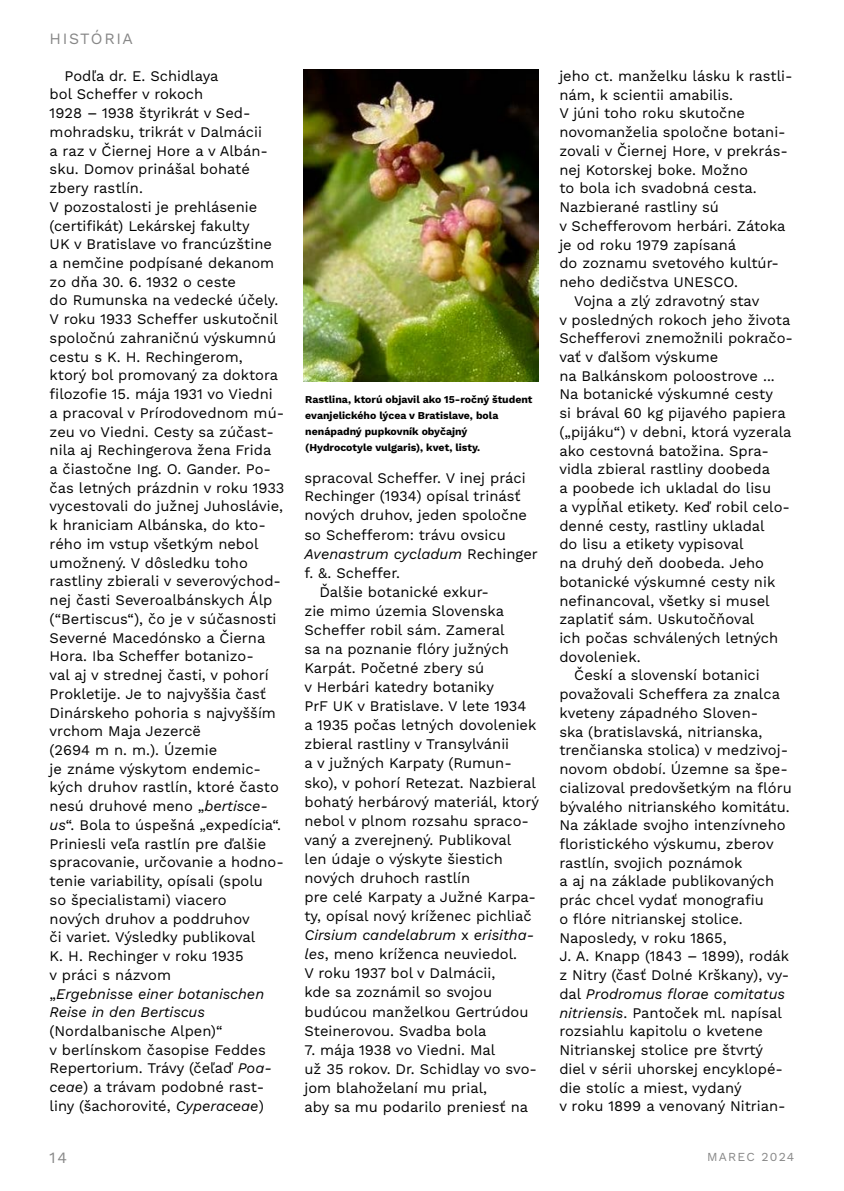
<style>
.page{position:relative;width:844px;height:1191px;background:#fff}
.page>*{position:absolute;margin:0;border:0;box-sizing:border-box;transform-origin:0 0}
.t1{font:15.75px "Work Sans";letter-spacing:.1em;color:#878787}
.t2{font:14.7px/18.7px "Work Sans";color:#000}
.t3{font:italic 14.7px "Work Sans";color:#000}
.t4{font:12.25px "Work Sans";letter-spacing:.1em;color:#878787}
.t5{font:700 10.5px/15.8px "Work Sans";color:#000}
.s1{font-size:15.75px}
.s2{font-style:italic}
.s3{font-style:normal}
</style>
<div class="page">
<img style="left:303px;top:69px;width:235px;height:313px">
<p class="t1" style="left:50px;top:27px;width:85px">HISTÓRIA</p>
<p class="t2" style="left:50px;top:66px;width:236px;text-indent:15px">Podľa dr. E. Schidlaya<br>bol Scheffer v rokoch<br>1928 <span class="s1">–</span> 1938 štyrikrát v Sed&shy;mohradsku, trikrát v Dalmácii<br>a raz v Čiernej Hore a v Albán&shy;sku. Domov prinášal bohaté zbery rastlín.<br>V pozostalosti je prehlásenie (certifikát) Lekárskej fakulty<br>UK v Bratislave vo francúzštine<br>a nemčine podpísané dekanom zo dňa 30. 6. 1932 o ceste<br>do Rumunska na vedecké účely.<br>V roku 1933 Scheffer uskutočnil spoločnú zahraničnú výskumnú cestu s K. H. Rechingerom,<br>ktorý bol promovaný za doktora filozofie 15. mája 1931 vo Viedni a pracoval v Prírodovednom mú&shy;zeu vo Viedni. Cesty sa zúčast&shy;nila aj Rechingerova žena Frida<br>a čiastočne Ing. O. Gander. Po&shy;čas letných prázdnin v roku 1933 vycestovali do južnej Juhoslávie, k hraniciam Albánska, do kto&shy;rého im vstup všetkým nebol umožnený. V dôsledku toho rastliny zbierali v severovýchod&shy;nej časti Severoalbánskych Álp (“Bertiscus“), čo je v súčasnosti<br>Severné Macedónsko a Čierna<br>Hora. Iba Scheffer botanizo-<br>val aj v strednej časti, v pohorí<br>Prokletije. Je to najvyššia časť<br>Dinárskeho pohoria s najvyšším vrchom Maja Jezercë<br>(2694 m n. m.). Územie<br>je známe výskytom endemic&shy;kých druhov rastlín, ktoré často nesú druhové meno „<span class="s2">bertisce&shy;us</span>“. Bola to úspešná „expedícia“.<br>Priniesli veľa rastlín pre ďalšie spracovanie, určovanie a hodno&shy;tenie variability, opísali (spolu<br>so špecialistami) viacero<br>nových druhov a poddruhov<br>či variet. Výsledky publikoval<br>K. H. Rechinger v roku 1935<br>v práci s názvom<br>„<span class="s2">Ergebnisse einer botanischen<br>Reise in den Bertiscus</span></p>
<p class="t2" style="left:50px;top:1021px;width:224px">(Nordalbanische Alpen)“<br>v berlínskom časopise Feddes<br>Repertorium. Trávy (čeľaď <span class="s2">Poa&shy;ceae</span>) a trávam podobné rast&shy;liny (šachorovité, <span class="s2">Cyperaceae</span>)</p>
<p class="t5" style="left:305px;top:391px;width:229px">Rastlina, ktorú objavil ako 15-ročný študent evanjelického lýcea v Bratislave, bola nenápadný pupkovník obyčajný (Hydrocotyle vulgaris), kvet, listy.</p>
<p class="t2" style="left:304px;top:467px;width:223px">spracoval Scheffer. V inej práci</p>
<p class="t2" style="left:304px;top:486px;width:218px">Rechinger (1934) opísal trinásť</p>
<p class="t2" style="left:304px;top:505px;width:224px">nových druhov, jeden spoločne</p>
<p class="t2" style="left:304px;top:524px;width:203px">so Schefferom: trávu ovsicu</p>
<p class="t3" style="left:304px;top:542px;width:235px">Avenastrum cycladum <span class="s3">Rechinger</span></p>
<p class="t2" style="left:304px;top:563px;width:97px">f. &amp;. Scheffer.</p>
<p class="t2" style="left:319px;top:582px;width:171px">Ďalšie botanické exkur-</p>
<p class="t2" style="left:304px;top:601px;width:201px">zie mimo územia Slovenska</p>
<p class="t2" style="left:304px;top:620px;width:202px">Scheffer robil sám. Zameral</p>
<p class="t2" style="left:304px;top:639px;width:206px">sa na poznanie flóry južných</p>
<p class="t2" style="left:304px;top:658px;width:181px">Karpát. Početné zbery sú</p>
<p class="t2" style="left:304px;top:677px;width:191px">v Herbári katedry botaniky</p>
<p class="t2" style="left:304px;top:696px;width:223px">PrF UK v Bratislave. V lete 1934</p>
<p class="t2" style="left:304px;top:715px;width:233px">a 1935 počas letných dovoleniek</p>
<p class="t2" style="left:304px;top:734px;width:206px">zbieral rastliny v Transylvánii</p>
<p class="t2" style="left:304px;top:753px;width:209px">a v južných Karpaty (Rumun-</p>
<p class="t2" style="left:304px;top:772px;width:233px">sko), v pohorí Retezat. Nazbieral</p>
<p class="t2" style="left:304px;top:791px;width:236px">bohatý herbárový materiál, ktorý</p>
<p class="t2" style="left:304px;top:810px;width:226px">nebol v plnom rozsahu spraco-</p>
<p class="t2" style="left:304px;top:830px;width:208px">vaný a zverejnený. Publikoval</p>
<p class="t2" style="left:304px;top:849px;width:200px">len údaje o výskyte šiestich</p>
<p class="t2" style="left:304px;top:868px;width:167px">nových druhoch rastlín</p>
<p class="t2" style="left:304px;top:887px;width:233px">pre celé Karpaty a Južné Karpa-</p>
<p class="t2" style="left:304px;top:906px;width:229px">ty, opísal nový kríženec pichliač</p>
<p class="t3" style="left:304px;top:924px;width:231px">Cirsium candelabrum <span class="s3">x</span> erisitha-</p>
<p class="t2" style="left:304px;top:944px;width:214px"><span class="s2">les</span>, meno kríženca neuviedol.</p>
<p class="t2" style="left:304px;top:963px;width:192px">V roku 1937 bol v Dalmácii,</p>
<p class="t2" style="left:304px;top:982px;width:189px">kde sa zoznámil so svojou</p>
<p class="t2" style="left:304px;top:1001px;width:225px">budúcou manželkou Gertrúdou</p>
<p class="t2" style="left:304px;top:1020px;width:183px">Steinerovou. Svadba bola</p>
<p class="t2" style="left:304px;top:1039px;width:234px">7. mája 1938 vo Viedni. Mal<br>už 35 rokov. Dr. Schidlay vo svo&shy;jom blahoželaní mu prial,<br>aby sa mu podarilo preniesť na</p>
<p class="t2" style="left:559px;top:66px;width:235px">jeho ct. manželku lásku k rastli-</p>
<p class="t2" style="left:559px;top:85px;width:175px">nám, k scientii amabilis.</p>
<p class="t2" style="left:559px;top:103px;width:187px">V júni toho roku skutočne</p>
<p class="t2" style="left:559px;top:122px;width:228px">novomanželia spoločne botani-</p>
<p class="t2" style="left:559px;top:141px;width:230px">zovali v Čiernej Hore, v prekrás-</p>
<p class="t2" style="left:559px;top:160px;width:190px">nej Kotorskej boke. Možno</p>
<p class="t2" style="left:559px;top:178px;width:199px">to bola ich svadobná cesta.</p>
<p class="t2" style="left:559px;top:197px;width:161px">Nazbierané rastliny sú</p>
<p class="t2" style="left:559px;top:216px;width:228px">v Schefferovom herbári. Zátoka</p>
<p class="t2" style="left:559px;top:235px;width:178px">je od roku 1979 zapísaná</p>
<p class="t2" style="left:559px;top:253px;width:221px">do zoznamu svetového kultúr-</p>
<p class="t2" style="left:559px;top:272px;width:180px">neho dedičstva UNESCO.</p>
<p class="t2" style="left:574px;top:291px;width:186px">Vojna a zlý zdravotný stav</p>
<p class="t2" style="left:559px;top:309px;width:232px">v posledných rokoch jeho života</p>
<p class="t2" style="left:559px;top:328px;width:235px">Schefferovi znemožnili pokračo-</p>
<p class="t2" style="left:559px;top:347px;width:160px">vať v ďalšom výskume</p>
<p class="t2" style="left:559px;top:366px;width:217px">na Balkánskom poloostrove ...</p>
<p class="t2" style="left:559px;top:384px;width:215px">Na botanické výskumné cesty</p>
<p class="t2" style="left:559px;top:403px;width:228px">si brával 60 kg pijavého papiera</p>
<p class="t2" style="left:559px;top:422px;width:233px">(„pijáku“) v debni, ktorá vyzerala</p>
<p class="t2" style="left:559px;top:441px;width:211px">ako cestovná batožina. Spra-</p>
<p class="t2" style="left:559px;top:459px;width:212px">vidla zbieral rastliny doobeda</p>
<p class="t2" style="left:559px;top:478px;width:213px">a poobede ich ukladal do lisu</p>
<p class="t2" style="left:559px;top:497px;width:232px">a vypĺňal etikety. Keď robil celo-</p>
<p class="t2" style="left:559px;top:515px;width:207px">denné cesty, rastliny ukladal</p>
<p class="t2" style="left:559px;top:534px;width:186px">do lisu a etikety vypisoval</p>
<p class="t2" style="left:559px;top:553px;width:206px">na druhý deň doobeda. Jeho</p>
<p class="t2" style="left:559px;top:572px;width:217px">botanické výskumné cesty nik</p>
<p class="t2" style="left:559px;top:590px;width:212px">nefinancoval, všetky si musel</p>
<p class="t2" style="left:559px;top:609px;width:196px">zaplatiť sám. Uskutočňoval</p>
<p class="t2" style="left:559px;top:628px;width:220px">ich počas schválených letných</p>
<p class="t2" style="left:559px;top:646px;width:83px">dovoleniek.</p>
<p class="t2" style="left:574px;top:665px;width:187px">Českí a slovenskí botanici</p>
<p class="t2" style="left:559px;top:684px;width:222px">považovali Scheffera za znalca</p>
<p class="t2" style="left:559px;top:703px;width:200px">kveteny západného Sloven-</p>
<p class="t2" style="left:559px;top:721px;width:204px">ska (bratislavská, nitrianska,</p>
<p class="t2" style="left:559px;top:740px;width:230px">trenčianska stolica) v medzivoj-</p>
<p class="t2" style="left:559px;top:759px;width:230px">novom období. Územne sa špe-</p>
<p class="t2" style="left:559px;top:778px;width:234px">cializoval predovšetkým na flóru</p>
<p class="t2" style="left:559px;top:796px;width:232px">bývalého nitrianského komitátu.</p>
<p class="t2" style="left:559px;top:815px;width:228px">Na základe svojho intenzívneho</p>
<p class="t2" style="left:559px;top:834px;width:216px">floristického výskumu, zberov</p>
<p class="t2" style="left:559px;top:852px;width:184px">rastlín, svojich poznámok</p>
<p class="t2" style="left:559px;top:871px;width:216px">a aj na základe publikovaných</p>
<p class="t2" style="left:559px;top:890px;width:206px">prác chcel vydať monografiu</p>
<p class="t2" style="left:559px;top:909px;width:185px">o flóre nitrianskej stolice.</p>
<p class="t2" style="left:559px;top:927px;width:169px">Naposledy, v roku 1865,</p>
<p class="t2" style="left:559px;top:946px;width:231px">J. A. Knapp (1843 <span class="s1">–</span> 1899), rodák</p>
<p class="t2" style="left:559px;top:965px;width:231px">z Nitry (časť Dolné Krškany), vy-</p>
<p class="t3" style="left:559px;top:982px;width:227px"><span class="s3">dal</span> Prodromus florae comitatus</p>
<p class="t2" style="left:559px;top:1002px;width:224px"><span class="s2">nitriensis</span>. Pantoček ml. napísal</p>
<p class="t2" style="left:559px;top:1021px;width:205px">rozsiahlu kapitolu o kvetene</p>
<p class="t2" style="left:559px;top:1040px;width:205px">Nitrianskej stolice pre štvrtý</p>
<p class="t2" style="left:559px;top:1058px;width:225px">diel v sérii uhorskej encyklopé-</p>
<p class="t2" style="left:559px;top:1077px;width:184px">die stolíc a miest, vydaný</p>
<p class="t2" style="left:559px;top:1096px;width:228px">v roku 1899 a venovaný Nitrian-</p>
<p class="t1" style="left:50px;top:1146px;width:19px">14</p>
<p class="t4" style="left:707px;top:1148px;width:89px">MAREC 2024</p>
</div>
